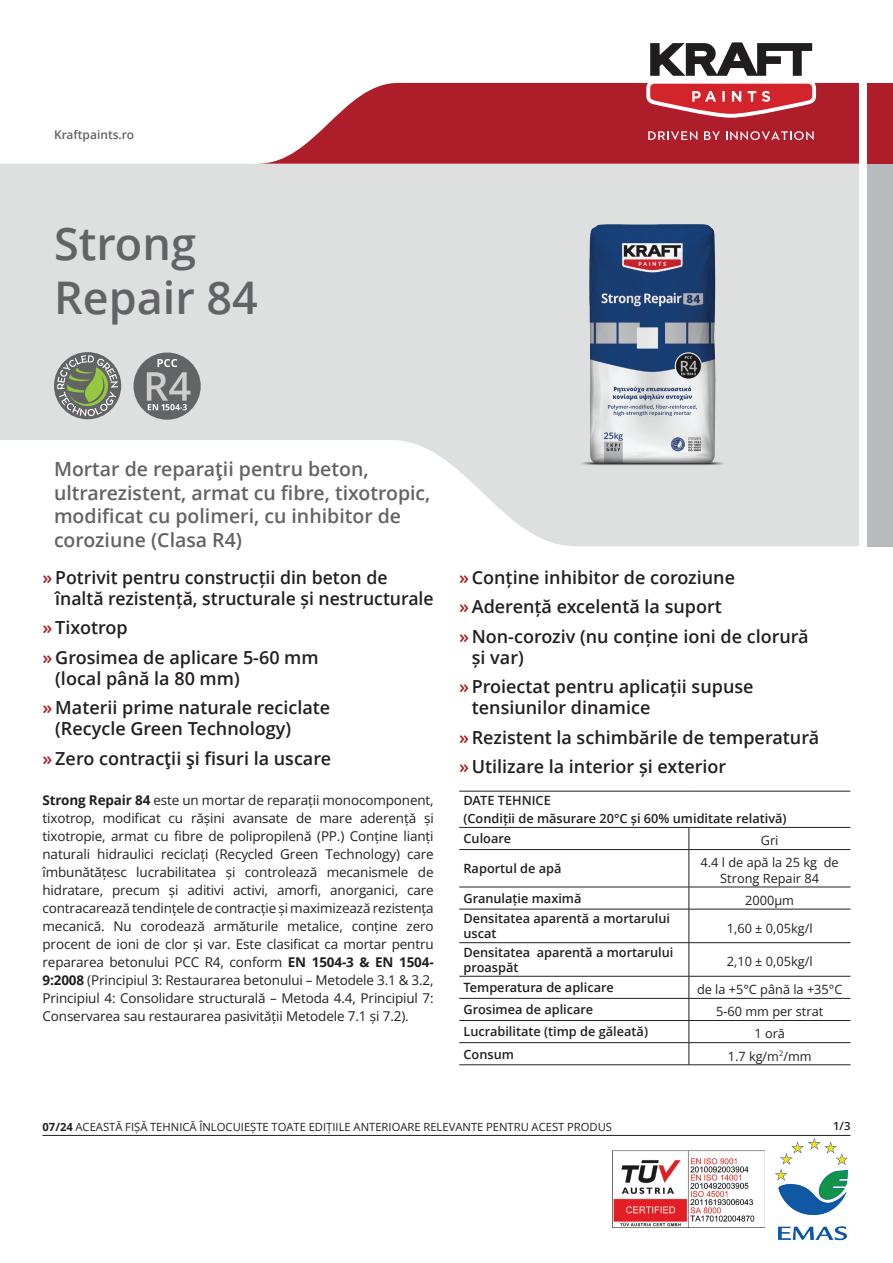
<style>
.page{position:relative;width:893px;height:1263px;background:#fff}
.page>*{position:absolute;margin:0;border:0;box-sizing:border-box;transform-origin:0 0}
.t1{font:600 45px/54px "Open Sans";color:#636366}
.t2{font:600 19.5px/23.4px "Open Sans";color:#636366}
.t3{font:600 18px/29.5px "Open Sans";color:#231f20}
.t4{font:13.5px/18px "Open Sans";letter-spacing:-.01em;color:#231f20;text-align:justify}
.t5{font:600 12.75px/15.3px "Open Sans";color:#231f20}
.t6{font:12.75px/15.3px "Open Sans";color:#231f20;text-align:center}
.t7{font:600 12px "Open Sans";color:#636366}
.t8{font:11.25px "Open Sans";color:#231f20}
.t9{font:600 11.25px "Open Sans";color:#231f20}
.s1{color:#a92228}
.s2{font-weight:700}
</style>
<div class="page">
<svg style="left:0;top:164px;width:859px;height:382px;fill:#dde0df"></svg>
<svg style="left:259px;top:83px;width:600px;height:81px;background:#b93d48"></svg>
<div style="left:867px;top:83px;width:26px;height:81px;background:#ae1d2a"></div>
<div style="left:867px;top:164px;width:26px;height:382px;background:#b8bbbd"></div>
<svg style="left:642px;top:42px;width:178px;height:80px"></svg>
<svg style="left:648px;top:131px;width:49px;height:9px"></svg>
<svg style="left:704px;top:131px;width:16px;height:9px"></svg>
<svg style="left:726px;top:131px;width:88px;height:9px"></svg>
<img style="left:612px;top:1150px;width:152px;height:77px">
<img style="left:775px;top:1138px;width:74px;height:103px">
<hr style="left:43px;top:1135px;width:807px;height:1px;background:#231f20">
<hr style="left:459px;top:827px;width:230px;height:1px;background:#231f20">
<hr style="left:689px;top:827px;width:161px;height:1px;background:#231f20">
<svg style="left:689px;top:828px;width:1px;height:21px"></svg>
<hr style="left:459px;top:849px;width:230px;height:1px;background:#231f20">
<hr style="left:689px;top:849px;width:161px;height:1px;background:#231f20">
<hr style="left:689px;top:850px;width:1px;height:37px;background:#231f20">
<hr style="left:459px;top:887px;width:230px;height:1px;background:#231f20">
<hr style="left:689px;top:887px;width:161px;height:1px;background:#231f20">
<svg style="left:689px;top:887px;width:1px;height:22px"></svg>
<hr style="left:459px;top:909px;width:230px;height:1px;background:#231f20">
<hr style="left:689px;top:909px;width:161px;height:1px;background:#231f20">
<hr style="left:689px;top:909px;width:1px;height:33px;background:#231f20">
<hr style="left:459px;top:942px;width:230px;height:1px;background:#231f20">
<hr style="left:689px;top:942px;width:161px;height:1px;background:#231f20">
<hr style="left:689px;top:943px;width:1px;height:33px;background:#231f20">
<hr style="left:459px;top:976px;width:230px;height:1px;background:#231f20">
<hr style="left:689px;top:976px;width:161px;height:1px;background:#231f20">
<hr style="left:459px;top:998px;width:230px;height:1px;background:#231f20">
<hr style="left:689px;top:998px;width:161px;height:1px;background:#231f20">
<hr style="left:459px;top:1020px;width:230px;height:1px;background:#231f20">
<hr style="left:689px;top:1020px;width:161px;height:1px;background:#231f20">
<hr style="left:459px;top:1042px;width:230px;height:1px;background:#231f20">
<hr style="left:689px;top:1042px;width:161px;height:1px;background:#231f20">
<svg style="left:689px;top:976px;width:1px;height:88px"></svg>
<hr style="left:459px;top:1064px;width:230px;height:1px;background:#231f20">
<hr style="left:689px;top:1064px;width:161px;height:1px;background:#231f20">
<hr style="left:459px;top:791px;width:230px;height:1px;background:#231f20">
<hr style="left:689px;top:791px;width:161px;height:1px;background:#231f20">
<img style="left:523px;top:215px;width:259px;height:259px">
<div style="left:54px;top:352px;width:67px;height:67px;background:#636466;border-radius:50%"></div>
<svg style="left:57px;top:355px;width:61px;height:61px"></svg>
<div style="left:134px;top:352px;width:67px;height:68px;background:#636466;border-radius:50%"></div>
<svg style="left:147px;top:359px;width:43px;height:51px"></svg>
<p class="t7" style="left:54px;top:126px;width:82px">Kraftpaints.ro</p>
<h1 class="t1" style="left:54px;top:216px;width:205px">Strong<br>Repair 84</h1>
<h2 class="t2" style="left:54px;top:457px;width:378px">Mortar de reparaţii pentru beton, ultrarezistent, armat cu fibre, tixotropic, modificat cu polimeri, cu inhibitor de coroziune (Clasa R4)</h2>
<h3 class="t3" style="left:55px;top:566px;width:380px;line-height:21px;text-indent:-13px"><span class="s1">»</span> Potrivit pentru construcții din beton de înaltă rezistență, structurale și nestructurale</h3>
<h3 class="t3" style="left:43px;top:612px;width:278px"><span class="s1">»</span> Tixotrop<br><span class="s1">»</span> Grosimea de aplicare 5-60 mm</h3>
<h3 class="t3" style="left:43px;top:663px;width:289px;text-indent:13px">(local până la 80 mm)<br><span class="s1">»</span>Materii prime naturale reciclate</h3>
<h3 class="t3" style="left:43px;top:713px;width:290px;text-indent:13px">(Recycle Green Technology)<br><span class="s1">»</span> Zero contracţii şi fisuri la uscare</h3>
<p class="t4" style="left:43px;top:791px;width:393px"><span class="s2">Strong Repair 84</span> este un mortar de reparații monocomponent, tixotrop, modificat cu rășini avansate de mare aderență și tixotropie, armat cu fibre de polipropilenă (PP.) Conține lianți naturali hidraulici reciclați (Recycled Green Technology) care îmbunătățesc lucrabilitatea și controlează mecanismele de hidratare, precum și aditivi activi, amorfi, anorganici, care contracarează tendințele de contracție și maximizează rezistența mecanică. Nu corodează armăturile metalice, conține zero procent de ioni de clor și var. Este clasificat ca mortar pentru repararea betonului PCC R4, conform <span class="s2">ΕΝ 1504-3 &amp; EN 1504- 9:2008</span> (Principiul 3: Restaurarea betonului – Metodele 3.1 &amp; 3.2, Principiul 4: Consolidare structurală – Metoda 4.4, Principiul 7:<br>Conservarea sau restaurarea pasivității Metodele 7.1 și 7.2).</p>
<h3 class="t3" style="left:459px;top:562px;width:351px"><span class="s1">»</span>Conține inhibitor de coroziune <span class="s1">»</span>Aderență excelentă la suport <span class="s1">»</span>Non-coroziv (nu conține ioni de clorură</h3>
<h3 class="t3" style="left:459px;top:642px;width:296px;text-indent:13px">și var)<br><span class="s1">»</span>Proiectat pentru aplicații supuse</h3>
<h3 class="t3" style="left:459px;top:692px;width:362px;text-indent:13px">tensiunilor dinamice<br><span class="s1">»</span>Rezistent la schimbările de temperatură <span class="s1">»</span> Utilizare la interior și exterior</h3>
<p class="t5" style="left:463px;top:791px;width:325px;line-height:18px">DATE TEHNICE<br>(Condiții de măsurare 20°C și 60% umiditate relativă)</p>
<p class="t5" style="left:463px;top:831px;width:49px">Culoare</p>
<p class="t6" style="left:761px;top:833px;width:19px">Gri</p>
<p class="t5" style="left:463px;top:861px;width:100px">Raportul de apă</p>
<p class="t6" style="left:701px;top:855px;width:140px">4.4 l de apă la 25 kg de<br>Strong Repair 84</p>
<p class="t5" style="left:463px;top:890px;width:120px">Granulație maximă</p>
<p class="t6" style="left:745px;top:892px;width:50px">2000μm</p>
<p class="t5" style="left:463px;top:910px;width:208px">Densitatea aparentă a mortarului uscat</p>
<p class="t6" style="left:727px;top:920px;width:87px">1,60 ± 0,05kg/l</p>
<p class="t5" style="left:463px;top:944px;width:211px">Densitatea aparentă a mortarului proaspăt</p>
<p class="t6" style="left:727px;top:954px;width:87px">2,10 ± 0,05kg/l</p>
<p class="t5" style="left:463px;top:980px;width:152px">Temperatura de aplicare</p>
<p class="t6" style="left:697px;top:981px;width:147px">de la +5°C până la +35°C</p>
<p class="t5" style="left:463px;top:1002px;width:131px">Grosimea de aplicare</p>
<p class="t6" style="left:716px;top:1004px;width:109px">5-60 mm per strat</p>
<p class="t5" style="left:463px;top:1024px;width:186px">Lucrabilitate (timp de găleată)</p>
<p class="t6" style="left:754px;top:1026px;width:32px">1 oră</p>
<p class="t5" style="left:463px;top:1046px;width:52px">Consum</p>
<p class="t6" style="left:728px;top:1048px;width:85px">1.7 kg/m<sup>2</sup>/mm</p>
<p class="t8" style="left:43px;top:1119px;width:571px"><span class="s2">07/24</span> ACEASTĂ FIȘĂ TEHNICĂ ÎNLOCUIEȘTE TOATE EDIȚIILE ANTERIOARE RELEVANTE PENTRU ACEST PRODUS</p>
<p class="t9" style="left:833px;top:1118px;width:19px">1/3</p>
</div>
